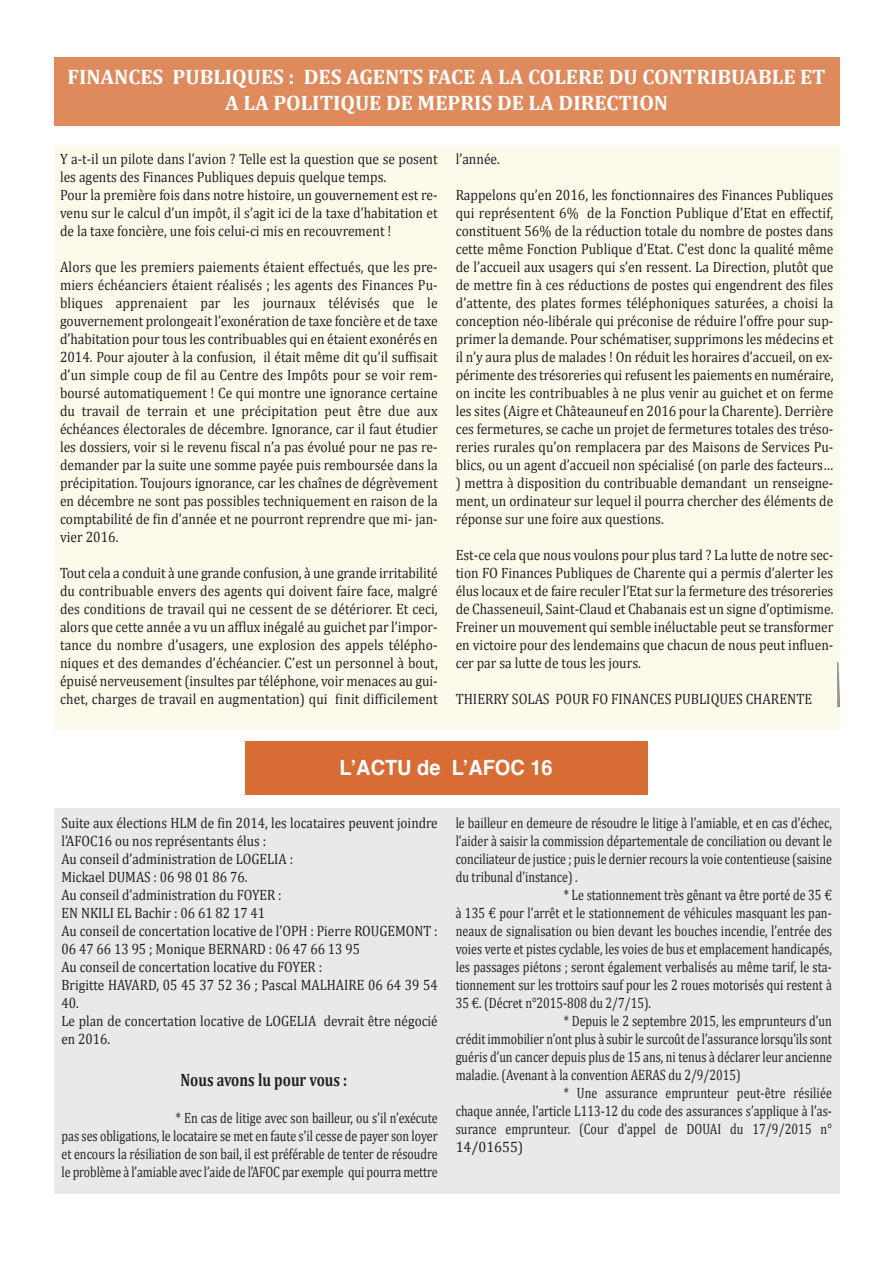
<style>
.page{position:relative;width:893px;height:1263px;background:#fff}
.page>*{position:absolute;margin:0;border:0;box-sizing:border-box;transform-origin:0 0}
.t1{font:700 21px/25.2px "Cambria";color:#fff;text-align:center}
.t2{font:700 21px "Helvetica";color:#fff;scale:.95 1}
.t3{font:700 18px "Cambria";color:#232122;scale:.8 1}
.t4{font:15px/18px "Cambria";color:#232122;text-align:justify;scale:.9 1}
.t5{font:15px/18px "Cambria";color:#232122;text-align:justify;scale:.8 1}
.t6{font:15px/18px "Cambria";color:#232122;scale:.88 1}
.t7{font:15px "Cambria";color:#232122;scale:.95 1}
</style>
<div class="page">
<div style="left:54px;top:57px;width:785px;height:68px;background:#df8a5d"></div>
<div style="left:54px;top:146px;width:785px;height:584px;background:#fdf9eb"></div>
<div style="left:54px;top:809px;width:785px;height:385px;background:#e9e9e9"></div>
<img style="left:837px;top:663px;width:2px;height:43px">
<div style="left:245px;top:741px;width:402px;height:54px;background:#d76d35"></div>
<h1 class="t1" style="left:68px;top:64px;width:759px">FINANCES PUBLIQUES : DES AGENTS FACE A LA COLERE DU CONTRIBUABLE ET<br>A LA POLITIQUE DE MEPRIS DE LA DIRECTION</h1>
<p class="t4" style="left:60px;top:150px;width:421px;text-align:left">Y a--‐t--‐il un pilote dans l’avion ? Telle est la question que se posent les agents des Finances Publiques depuis quelque temps.<br>Pour la première fois dans notre histoire, un gouvernement est re--‐ venu sur le calcul d’un impôt, il s’agit ici de la taxe d’habitation et de la taxe foncière, une fois celui--‐ci mis en recouvrement !</p>
<p class="t4" style="left:60px;top:258px;width:421px">Alors que les premiers paiements étaient effectués, que les pre--‐ miers échéanciers étaient réalisés ; les agents des Finances Pu--‐ bliques apprenaient par les journaux télévisés que le gouvernement prolongeait l’exonération de taxe foncière et de taxe d’habitation pour tous les contribuables qui en étaient exonérés en 2014. Pour ajouter à la confusion, il était même dit qu’il suf\isait d’un simple coup de \il au Centre des Impôts pour se voir rem--‐ boursé automatiquement ! Ce qui montre une ignorance certaine du travail de terrain et une précipitation peut être due aux échéances électorales de décembre. Ignorance, car il faut étudier les dossiers, voir si le revenu \iscal n’a pas évolué pour ne pas re--‐ demander par la suite une somme payée puis remboursée dans la précipitation. Toujours ignorance, car les chaînes de dégrèvement en décembre ne sont pas possibles techniquement en raison de la comptabilité de \in d’année et ne pourront reprendre que mi--‐ jan--‐ vier 2016.</p>
<p class="t4" style="left:60px;top:564px;width:421px">Tout cela a conduit à une grande confusion, à une grande irritabilité du contribuable envers des agents qui doivent faire face, malgré des conditions de travail qui ne cessent de se détériorer. Et ceci, alors que cette année a vu un af\lux inégalé au guichet par l’impor--‐ tance du nombre d’usagers, une explosion des appels télépho--‐ niques et des demandes d’échéancier. C’est un personnel à bout, épuisé nerveusement (insultes par téléphone, voir menaces au gui--‐ chet, charges de travail en augmentation) qui \init dif\icilement</p>
<p class="t4" style="left:455px;top:150px;width:51px">l’année.</p>
<p class="t4" style="left:455px;top:186px;width:421px">Rappelons qu’en 2016, les fonctionnaires des Finances Publiques qui représentent 6% de la Fonction Publique d’Etat en effectif, constituent 56% de la réduction totale du nombre de postes dans cette même Fonction Publique d’Etat. C’est donc la qualité même de l’accueil aux usagers qui s’en ressent. La Direction, plutôt que de mettre \in à ces réductions de postes qui engendrent des \iles d’attente, des plates formes téléphoniques saturées, a choisi la conception néo--‐libérale qui préconise de réduire l’offre pour sup--‐ primer la demande. Pour schématiser, supprimons les médecins et il n’y aura plus de malades ! On réduit les horaires d’accueil, on ex--‐ périmente des trésoreries qui refusent les paiements en numéraire, on incite les contribuables à ne plus venir au guichet et on ferme les sites (Aigre et Châteauneuf en 2016 pour la Charente). Derrière ces fermetures, se cache un projet de fermetures totales des tréso--‐ reries rurales qu’on remplacera par des Maisons de Services Pu--‐ blics, ou un agent d’accueil non spécialisé (on parle des facteurs… ) mettra à disposition du contribuable demandant un renseigne--‐ ment, un ordinateur sur lequel il pourra chercher des éléments de réponse sur une foire aux questions.</p>
<p class="t4" style="left:455px;top:546px;width:421px">Est--‐ce cela que nous voulons pour plus tard ? La lutte de notre sec--‐ tion FO Finances Publiques de Charente qui a permis d’alerter les élus locaux et de faire reculer l’Etat sur la fermeture des trésoreries de Chasseneuil, Saint--‐Claud et Chabanais est un signe d’optimisme.<br>Freiner un mouvement qui semble inéluctable peut se transformer en victoire pour des lendemains que chacun de nous peut in\luen--‐ cer par sa lutte de tous les jours.</p>
<p class="t4" style="left:455px;top:690px;width:397px">THIERRY SOLAS POUR FO FINANCES PUBLIQUES CHARENTE</p>
<h1 class="t2" style="left:339px;top:759px;width:226px">L’ACTU de L’AFOC 16</h1>
<p class="t6" style="left:62px;top:813px;width:429px">Suite aux élections HLM de \in 2014, les locataires peuvent joindre l’AFOC16 ou nos représentants élus :<br>Au conseil d’administration de LOGELIA :<br>Mickael DUMAS : 06 98 01 86 76.<br>Au conseil d’administration du FOYER :<br>EN NKILI EL Bachir : 06 61 82 17 41<br>Au conseil de concertation locative de l’OPH : Pierre ROUGEMONT :<br>06 47 66 13 95 ; Monique BERNARD : 06 47 66 13 95<br>Au conseil de concertation locative du FOYER :<br>Brigitte HAVARD, 05 45 37 52 36 ; Pascal MALHAIRE 06 64 39 54<br>40.<br>Le plan de concertation locative de LOGELIA devrait être négocié en 2016.</p>
<p class="t3" style="left:180px;top:1069px;width:210px">Nous avons lu pour vous :</p>
<p class="t5" style="left:62px;top:1109px;width:472px;text-indent:114px">* En cas de litige avec son bailleur, ou s’il n’exécute pas ses obligations, le locataire se met en faute s’il cesse de payer son loyer et encours la résiliation de son bail, il est préférable de tenter de résoudre le problème à l’amiable avec l’aide de l’AFOC par exemple qui pourra mettre</p>
<p class="t5" style="left:455px;top:813px;width:471px">le bailleur en demeure de résoudre le litige à l’amiable, et en cas d’échec,</p>
<p class="t5" style="left:455px;top:831px;width:471px">l’aider à saisir la commission départementale de conciliation ou devant le</p>
<p class="t5" style="left:455px;top:849px;width:471px">conciliateur de justice ; puis le dernier recours la voie contentieuse (saisine</p>
<p class="t5" style="left:455px;top:867px;width:154px">du tribunal d’instance) .</p>
<p class="t5" style="left:563px;top:885px;width:336px">* Le stationnement très gênant va être porté de 35 €</p>
<p class="t5" style="left:455px;top:903px;width:471px">à 135 € pour l’arrêt et le stationnement de véhicules masquant les pan--‐</p>
<p class="t5" style="left:455px;top:921px;width:472px">neaux de signalisation ou bien devant les bouches incendie, l’entrée des</p>
<p class="t5" style="left:455px;top:939px;width:471px">voies verte et pistes cyclable, les voies de bus et emplacement handicapés,</p>
<p class="t5" style="left:455px;top:957px;width:471px">les passages piétons ; seront également verbalisés au même tarif, le sta--‐</p>
<p class="t5" style="left:455px;top:975px;width:471px">tionnement sur les trottoirs sauf pour les 2 roues motorisés qui restent à</p>
<p class="t5" style="left:455px;top:993px;width:246px">35 €. (Décret n°2015--‐808 du 2/7/15).</p>
<p class="t5" style="left:563px;top:1011px;width:336px">* Depuis le 2 septembre 2015, les emprunteurs d’un</p>
<p class="t5" style="left:455px;top:1029px;width:472px">crédit immobilier n’ont plus à subir le surcoût de l’assurance lorsqu’ils sont</p>
<p class="t5" style="left:455px;top:1047px;width:472px">guéris d’un cancer depuis plus de 15 ans, ni tenus à déclarer leur ancienne</p>
<p class="t5" style="left:455px;top:1065px;width:358px">maladie. (Avenant à la convention AERAS du 2/9/2015)</p>
<p class="t5" style="left:563px;top:1083px;width:336px">* Une assurance emprunteur peut--‐être résiliée</p>
<p class="t5" style="left:455px;top:1101px;width:471px">chaque année, l’article L113--‐12 du code des assurances s’applique à l’as--‐</p>
<p class="t5" style="left:455px;top:1119px;width:471px">surance emprunteur. (Cour d’appel de DOUAI du 17/9/2015 n°</p>
<p class="t7" style="left:455px;top:1138px;width:73px">14/01655)</p>
</div>
